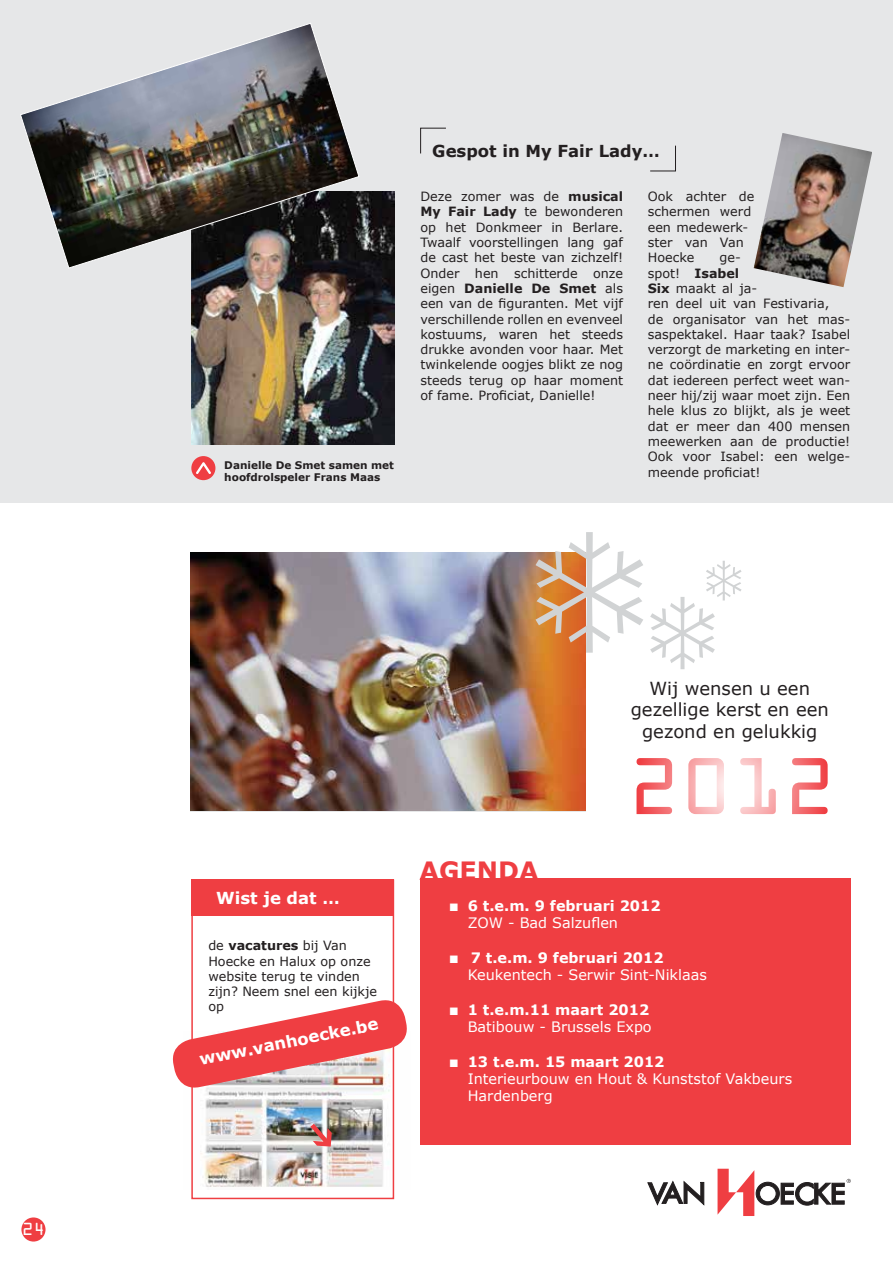
<style>
.page{position:relative;width:893px;height:1263px;background:#fff}
.page>*{position:absolute;margin:0;border:0;box-sizing:border-box;transform-origin:0 0}
.t1{font:700 25.2px "Verdana";color:#ef3e42}
.t2{font:18px/21.6px "Verdana";color:#231f20;text-align:center}
.t3{font:700 16.5px "Verdana";color:#fff}
.t4{font:700 16.5px "Verdana";color:#231f20}
.t5{font:15.75px "OCRA Std";color:#fff}
.t6{font:14.4px/17.2px "Verdana";color:#fff}
.t7{font:700 14.4px/17.2px "Verdana";color:#fff}
.t8{font:12.75px/15.3px "Verdana";color:#231f20}
.t9{font:700 10.5px/12.6px "Verdana";color:#231f20}
.s1{font-weight:700}
.s2{font-weight:400}
</style>
<div class="page">
<div style="left:0;top:0;width:893px;height:503px;background:#e6e7e8"></div>
<div style="left:21px;top:1217px;width:25px;height:24px;background:#ef3e42;border-radius:50%"></div>
<img style="left:200px;top:1091px;width:195px;height:99px">
<div style="left:420px;top:878px;width:430px;height:267px;background:#ef3e42"></div>
<svg style="left:648px;top:1181px;width:56px;height:24px"></svg>
<svg style="left:717px;top:1169px;width:134px;height:47px"></svg>
<div style="left:191px;top:456px;width:24px;height:24px;background:#ef3e42;border-radius:50%"></div>
<svg style="left:196px;top:462px;width:15px;height:12px"></svg>
<img style="left:191px;top:191px;width:203px;height:253px">
<img style="left:20px;top:23px;width:340px;height:246px">
<img style="left:754px;top:133px;width:118px;height:154px">
<div style="left:191px;top:879px;width:203px;height:320px;border:2px solid #ef3e42"></div>
<svg style="left:172px;top:996px;width:235px;height:95px"></svg>
<div style="left:191px;top:879px;width:203px;height:37px;background:#ef3e42"></div>
<img style="left:191px;top:552px;width:394px;height:259px">
<svg style="left:310px;top:1124px;width:22px;height:22px"></svg>
<svg style="left:636px;top:758px;width:192px;height:56px"></svg>
<svg style="left:650px;top:145px;width:26px;height:26px"></svg>
<svg style="left:420px;top:128px;width:26px;height:26px"></svg>
<svg style="left:535px;top:532px;width:108px;height:121px"></svg>
<svg style="left:650px;top:561px;width:91px;height:108px"></svg>
<p class="t5" style="left:22px;top:1222px;width:24px">24</p>
<p class="t9" style="left:224px;top:458px;width:171px">Danielle De Smet samen met hoofdrolspeler Frans Maas</p>
<p class="t4" style="left:432px;top:139px;width:229px">Gespot in My Fair Lady…</p>
<p class="t8" style="left:420px;top:189px;width:204px;text-align:justify">Deze zomer was de <span class="s1">musical My Fair Lady</span> te bewonderen op het Donkmeer in Berlare.<br>Twaalf voorstellingen lang gaf de cast het beste van zichzelf!<br>Onder hen schitterde onze eigen <span class="s1">Danielle De Smet</span> als een van de figuranten. Met vijf verschillende rollen en evenveel kostuums, waren het steeds drukke avonden voor haar. Met twinkelende oogjes blikt ze nog steeds terug op haar moment of fame. Proficiat, Danielle!</p>
<p class="t8" style="left:648px;top:189px;width:108px">Ook achter de schermen werd een medewerk&shy;ster van Van<br>Hoecke</p>
<p class="t8" style="left:648px;top:250px;width:204px;text-indent:72px">ge-<br>spot! <span class="s1">Isabel<br>Six</span> maakt al ja-<br>ren deel uit van Festivaria,<br>de organisator van het mas&shy;saspektakel. Haar taak? Isabel verzorgt de marketing en inter&shy;ne coördinatie en zorgt ervoor dat iedereen perfect weet wan&shy;neer hij/zij waar moet zijn. Een hele klus zo blijkt, als je weet dat er meer dan 400 mensen meewerken aan de productie!<br>Ook voor Isabel: een welge&shy;meende proficiat!</p>
<h2 class="t2" style="left:631px;top:677px;width:200px">Wij wensen u een gezellige kerst en een gezond en gelukkig</h2>
<p class="t3" style="left:216px;top:886px;width:125px">Wist je dat …</p>
<p class="t8" style="left:208px;top:938px;width:170px">de <span class="s1">vacatures</span> bij Van<br>Hoecke en Halux op onze website terug te vinden zijn? Neem snel een kijkje op</p>
<p class="t3" style="left:197px;top:1047px;width:184px;rotate:-11deg">www.vanhoecke.be</p>
<h1 class="t1" style="left:420px;top:852px;width:121px">AGENDA</h1>
<p class="t7" style="left:468px;top:897px;width:194px;text-indent:-18px">■ 6 t.e.m. 9 februari 2012<br><span class="s2">ZOW - Bad Salzuflen</span></p>
<p class="t6" style="left:468px;top:949px;width:241px;text-indent:-18px">■ <span class="s1">7 t.e.m. 9 februari 2012<br></span>Keukentech - Serwir Sint-Niklaas</p>
<p class="t6" style="left:450px;top:1001px;width:203px;text-align:right">■ <span class="s1">1 t.e.m.11 maart 2012<br></span>Batibouw - Brussels Expo</p>
<p class="t6" style="left:468px;top:1052px;width:326px;text-indent:-18px">■ <span class="s1">13 t.e.m. 15 maart 2012<br></span>Interieurbouw en Hout &amp; Kunststof Vakbeurs<br>Hardenberg</p>
</div>
